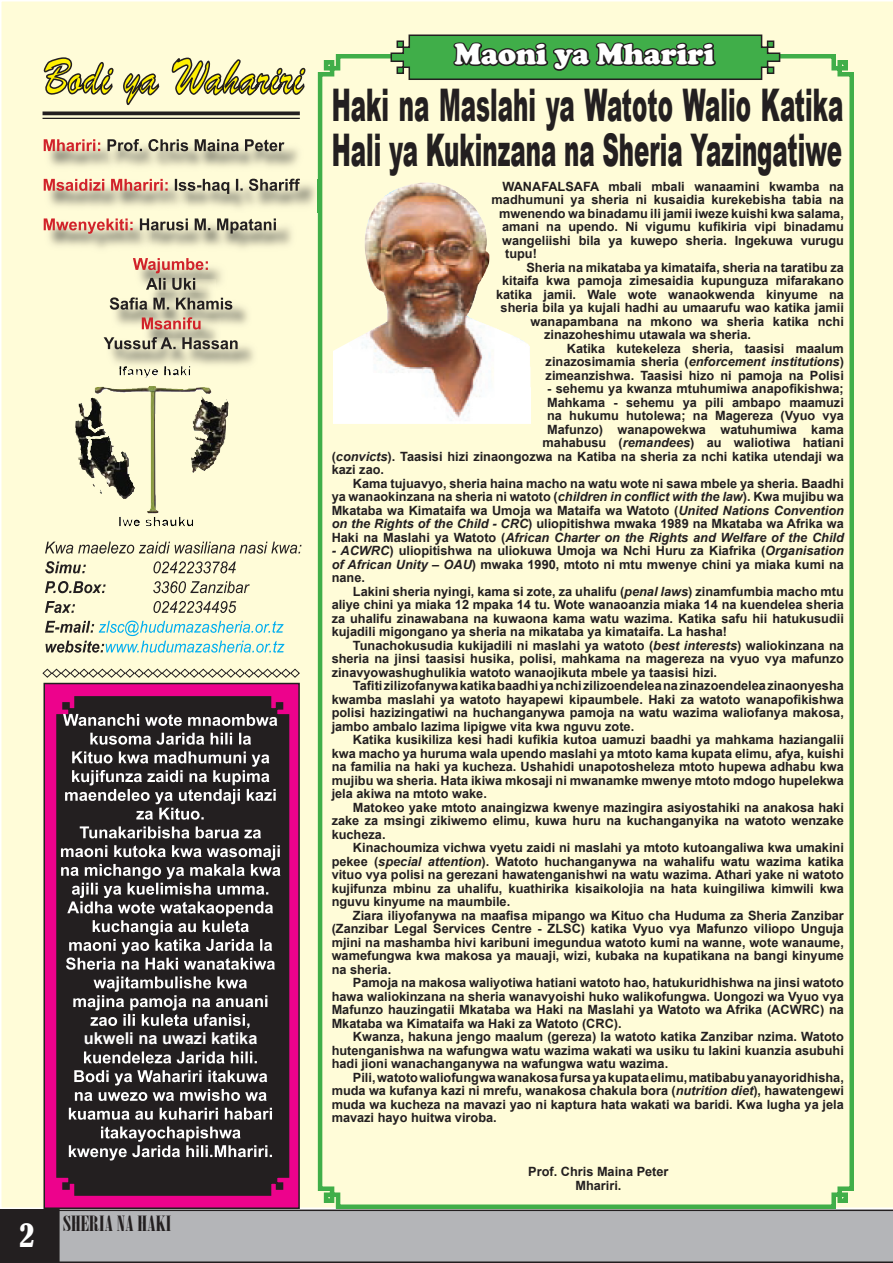
<style>
.page{position:relative;width:893px;height:1263px;background:#fff}
.page>*{position:absolute;margin:0;border:0;box-sizing:border-box;transform-origin:0 0}
.t1{font:900 45px/45px "Arial";color:#231f20;scale:.51 1}
.t2{font:900 30px "Cooper";color:#fff}
.t3{font:condensed 30px "Bernard";color:#fff}
.t4{font:21px "Onyx";color:#231f20;scale:1.3 1}
.t5{font:700 16.35px "Arial";color:#fff}
.t6{font:700 12.75px/13.5px "Arial";color:#231f20;text-align:justify}
.t7{font:italic 700 12.75px "Arial";color:#231f20}
.s1{font-style:normal}
.s2{font-style:italic}
</style>
<div class="page">
<svg style="left:60px;top:1209px;width:833px;height:54px;background:#acadb0"></svg>
<div style="left:0;top:1209px;width:60px;height:54px;background:#231f20"></div>
<div style="left:1px;top:1px;width:892px;height:1208px;background:#fffcd8"></div>
<div style="left:44px;top:683px;width:255px;height:525px;background:#ed028c"></div>
<div style="left:44px;top:683px;width:256px;height:526px;border:2px solid #231f20"></div>
<svg style="left:56px;top:696px;width:234px;height:500px;background:#2a1e24"></svg>
<div style="left:318px;top:54px;width:536px;height:1155px;background:#fffcd8"></div>
<img style="left:333px;top:251px;width:197px;height:172px">
<svg style="left:42px;top:668px;width:258px;height:10px;background:#c6c3a8"></svg>
<img style="left:119px;top:369px;width:71px;height:9px">
<svg style="left:43px;top:1px;width:263px;height:220px;background:#e9e6bd"></svg>
<img style="left:44px;top:140px;width:64px;height:31px">
<svg style="left:44px;top:139px;width:56px;height:12px"></svg>
<img style="left:119px;top:140px;width:184px;height:31px">
<img style="left:108px;top:151px;width:11px;height:20px">
<svg style="left:108px;top:139px;width:176px;height:12px;background:#a4a18c"></svg>
<img style="left:44px;top:180px;width:132px;height:31px">
<svg style="left:44px;top:179px;width:124px;height:12px"></svg>
<img style="left:176px;top:180px;width:143px;height:33px">
<svg style="left:175px;top:179px;width:125px;height:15px;background:#aeaa94"></svg>
<img style="left:44px;top:220px;width:97px;height:33px">
<svg style="left:44px;top:218px;width:89px;height:16px"></svg>
<img style="left:152px;top:220px;width:144px;height:33px">
<img style="left:141px;top:234px;width:11px;height:19px">
<svg style="left:140px;top:218px;width:136px;height:16px;background:#aba892"></svg>
<img style="left:134px;top:260px;width:93px;height:33px">
<img style="left:148px;top:279px;width:68px;height:18px">
<svg style="left:133px;top:258px;width:75px;height:32px;background:#c9ab96"></svg>
<img style="left:111px;top:299px;width:141px;height:30px">
<svg style="left:110px;top:297px;width:122px;height:13px;background:#9e9a87"></svg>
<img style="left:143px;top:319px;width:78px;height:18px">
<svg style="left:142px;top:317px;width:59px;height:12px"></svg>
<img style="left:106px;top:339px;width:152px;height:30px">
<svg style="left:104px;top:337px;width:134px;height:12px;background:#a19e8a"></svg>
<svg style="left:45px;top:542px;width:257px;height:12px;background:#c1bea4"></svg>
<svg style="left:45px;top:561px;width:191px;height:12px;background:#cfccb0"></svg>
<svg style="left:45px;top:581px;width:205px;height:12px;background:#c6c3a8"></svg>
<svg style="left:45px;top:601px;width:191px;height:12px;background:#d2cfb3"></svg>
<svg style="left:45px;top:621px;width:239px;height:32px;background:#c6e0cf"></svg>
<svg style="left:63px;top:714px;width:214px;height:12px;background:#787676"></svg>
<svg style="left:90px;top:733px;width:161px;height:12px;background:#757273"></svg>
<svg style="left:65px;top:751px;width:211px;height:69px;background:#524f4f"></svg>
<svg style="left:80px;top:826px;width:181px;height:12px;background:#757373"></svg>
<svg style="left:61px;top:845px;width:219px;height:125px;background:#555253"></svg>
<svg style="left:73px;top:976px;width:194px;height:52px;background:#565354"></svg>
<svg style="left:84px;top:1051px;width:173px;height:12px;background:#757373"></svg>
<svg style="left:74px;top:1070px;width:193px;height:31px;background:#636161"></svg>
<svg style="left:69px;top:1108px;width:203px;height:12px;background:#757273"></svg>
<svg style="left:69px;top:1126px;width:203px;height:34px;background:#575455"></svg>
<svg style="left:390px;top:1px;width:391px;height:211px;background:#d5e1b6"></svg>
<p class="t5" style="left:84px;top:1027px;width:175px">ukweli na uwazi katika</p>
<h2 class="t3" style="left:19px;top:1218px;width:16px">2</h2>
<h3 class="t4" style="left:63px;top:1212px;width:85px">SHERIA NA HAKI</h3>
<h2 class="t2" style="left:454px;top:37px;width:262px">Maoni ya Mhariri</h2>
<h1 class="t1" style="left:332px;top:81px;width:1005px">Haki na Maslahi ya Watoto Walio Katika<br>Hali ya Kukinzana na Sheria Yazingatiwe</h1>
<p class="t6" style="left:502px;top:180px;width:343px">WANAFALSAFA mbali mbali wanaamini kwamba na</p>
<p class="t6" style="left:492px;top:193px;width:354px">madhumuni ya sheria ni kusaidia kurekebisha tabia na</p>
<p class="t6" style="left:499px;top:207px;width:346px">mwenendo wa binadamu ili jamii iweze kuishi kwa salama,</p>
<p class="t6" style="left:502px;top:220px;width:343px">amani na upendo. Ni vigumu kufikiria vipi binadamu</p>
<p class="t6" style="left:502px;top:234px;width:343px">wangeliishi bila ya kuwepo sheria. Ingekuwa vurugu</p>
<p class="t6" style="left:505px;top:247px;width:33px">tupu!</p>
<p class="t6" style="left:526px;top:261px;width:319px">Sheria na mikataba ya kimataifa, sheria na taratibu za</p>
<p class="t6" style="left:502px;top:274px;width:343px">kitaifa kwa pamoja zimesaidia kupunguza mifarakano</p>
<p class="t6" style="left:496px;top:288px;width:349px">katika jamii. Wale wote wanaokwenda kinyume na</p>
<p class="t6" style="left:501px;top:301px;width:345px">sheria bila ya kujali hadhi au umaarufu wao katika jamii</p>
<p class="t6" style="left:531px;top:315px;width:315px">wanapambana na mkono wa sheria katika nchi</p>
<p class="t6" style="left:544px;top:328px;width:208px">zinazoheshimu utawala wa sheria.</p>
<p class="t6" style="left:567px;top:342px;width:278px">Katika kutekeleza sheria, taasisi maalum</p>
<p class="t7" style="left:546px;top:354px;width:300px"><span class="s1">zinazosimamia sheria (</span>enforcement institutions<span class="s1">)</span></p>
<p class="t6" style="left:546px;top:369px;width:300px">zimeanzishwa. Taasisi hizo ni pamoja na Polisi</p>
<p class="t6" style="left:547px;top:382px;width:298px">- sehemu ya kwanza mtuhumiwa anapofikishwa;</p>
<p class="t6" style="left:547px;top:396px;width:298px">Mahkama - sehemu ya pili ambapo maamuzi</p>
<p class="t6" style="left:547px;top:409px;width:298px">na hukumu hutolewa; na Magereza (Vyuo vya</p>
<p class="t6" style="left:547px;top:423px;width:298px">Mafunzo) wanapowekwa watuhumiwa kama</p>
<p class="t6" style="left:543px;top:436px;width:303px">mahabusu (<span class="s2">remandees</span>) au waliotiwa hatiani</p>
<p class="t6" style="left:332px;top:450px;width:514px">(<span class="s2">convicts</span>). Taasisi hizi zinaongozwa na Katiba na sheria za nchi katika utendaji wa</p>
<p class="t6" style="left:332px;top:463px;width:54px">kazi zao.</p>
<p class="t6" style="left:353px;top:477px;width:492px">Kama tujuavyo, sheria haina macho na watu wote ni sawa mbele ya sheria. Baadhi</p>
<p class="t6" style="left:332px;top:490px;width:514px">ya wanaokinzana na sheria ni watoto (<span class="s2">children in conflict with the law</span>). Kwa mujibu wa</p>
<p class="t6" style="left:332px;top:504px;width:514px">Mkataba wa Kimataifa wa Umoja wa Mataifa wa Watoto (<span class="s2">United Nations Convention</span></p>
<p class="t6" style="left:332px;top:517px;width:514px"><span class="s2">on the Rights of the Child - CRC</span>) uliopitishwa mwaka 1989 na Mkataba wa Afrika wa</p>
<p class="t7" style="left:332px;top:529px;width:514px"><span class="s1">Haki na Maslahi ya Watoto (</span>African Charter on the Rights and Welfare of the Child</p>
<p class="t6" style="left:332px;top:544px;width:514px"><span class="s2">- ACWRC</span>) uliopitishwa na uliokuwa Umoja wa Nchi Huru za Kiafrika (<span class="s2">Organisation of African Unity – OAU</span>) mwaka 1990, mtoto ni mtu mwenye chini ya miaka kumi na nane.</p>
<p class="t6" style="left:332px;top:585px;width:514px;text-indent:21px">Lakini sheria nyingi, kama si zote, za uhalifu (<span class="s2">penal laws</span>) zinamfumbia macho mtu aliye chini ya miaka 12 mpaka 14 tu. Wote wanaoanzia miaka 14 na kuendelea sheria za uhalifu zinawabana na kuwaona kama watu wazima. Katika safu hii hatukusudii kujadili migongano ya sheria na mikataba ya kimataifa. La hasha!</p>
<p class="t6" style="left:332px;top:639px;width:514px;text-indent:21px">Tunachokusudia kukijadili ni maslahi ya watoto (<span class="s2">best interests</span>) waliokinzana na sheria na jinsi taasisi husika, polisi, mahkama na magereza na vyuo vya mafunzo zinavyowashughulikia watoto wanaojikuta mbele ya taasisi hizi.</p>
<p class="t6" style="left:332px;top:679px;width:514px;text-indent:21px">Tafiti zilizofanywa katika baadhi ya nchi zilizoendelea na zinazoendelea zinaonyesha kwamba maslahi ya watoto hayapewi kipaumbele. Haki za watoto wanapofikishwa polisi hazizingatiwi na huchanganywa pamoja na watu wazima waliofanya makosa, jambo ambalo lazima lipigwe vita kwa nguvu zote.</p>
<p class="t6" style="left:332px;top:733px;width:514px;text-indent:21px">Katika kusikiliza kesi hadi kufikia kutoa uamuzi baadhi ya mahkama haziangalii kwa macho ya huruma wala upendo maslahi ya mtoto kama kupata elimu, afya, kuishi na familia na haki ya kucheza. Ushahidi unapotosheleza mtoto hupewa adhabu kwa mujibu wa sheria. Hata ikiwa mkosaji ni mwanamke mwenye mtoto mdogo hupelekwa jela akiwa na mtoto wake.</p>
<p class="t6" style="left:332px;top:801px;width:514px;text-indent:21px">Matokeo yake mtoto anaingizwa kwenye mazingira asiyostahiki na anakosa haki zake za msingi zikiwemo elimu, kuwa huru na kuchanganyika na watoto wenzake kucheza.</p>
<p class="t6" style="left:332px;top:841px;width:514px;text-indent:21px">Kinachoumiza vichwa vyetu zaidi ni maslahi ya mtoto kutoangaliwa kwa umakini pekee (<span class="s2">special attention</span>). Watoto huchanganywa na wahalifu watu wazima katika vituo vya polisi na gerezani hawatenganishwi na watu wazima. Athari yake ni watoto kujifunza mbinu za uhalifu, kuathirika kisaikolojia na hata kuingiliwa kimwili kwa nguvu kinyume na maumbile.</p>
<p class="t6" style="left:332px;top:909px;width:514px;text-indent:21px">Ziara iliyofanywa na maafisa mipango wa Kituo cha Huduma za Sheria Zanzibar (Zanzibar Legal Services Centre - ZLSC) katika Vyuo vya Mafunzo viliopo Unguja mjini na mashamba hivi karibuni imegundua watoto kumi na wanne, wote wanaume, wamefungwa kwa makosa ya mauaji, wizi, kubaka na kupatikana na bangi kinyume na sheria.</p>
<p class="t6" style="left:332px;top:976px;width:514px;text-indent:21px">Pamoja na makosa waliyotiwa hatiani watoto hao, hatukuridhishwa na jinsi watoto hawa waliokinzana na sheria wanavyoishi huko walikofungwa. Uongozi wa Vyuo vya Mafunzo hauzingatii Mkataba wa Haki na Maslahi ya Watoto wa Afrika (ACWRC) na Mkataba wa Kimataifa wa Haki za Watoto (CRC).</p>
<p class="t6" style="left:332px;top:1030px;width:514px;text-indent:21px">Kwanza, hakuna jengo maalum (gereza) la watoto katika Zanzibar nzima. Watoto hutenganishwa na wafungwa watu wazima wakati wa usiku tu lakini kuanzia asubuhi hadi jioni wanachanganywa na wafungwa watu wazima.</p>
<p class="t6" style="left:332px;top:1071px;width:514px;text-indent:21px">Pili, watoto waliofungwa wanakosa fursa ya kupata elimu, matibabu yanayoridhisha, muda wa kufanya kazi ni mrefu, wanakosa chakula bora (<span class="s2">nutrition diet</span>), hawatengewi muda wa kucheza na mavazi yao ni kaptura hata wakati wa baridi. Kwa lugha ya jela mavazi hayo huitwa viroba.</p>
<p class="t6" style="left:528px;top:1165px;width:142px;text-align:center">Prof. Chris Maina Peter<br>Mhariri.</p>
</div>
